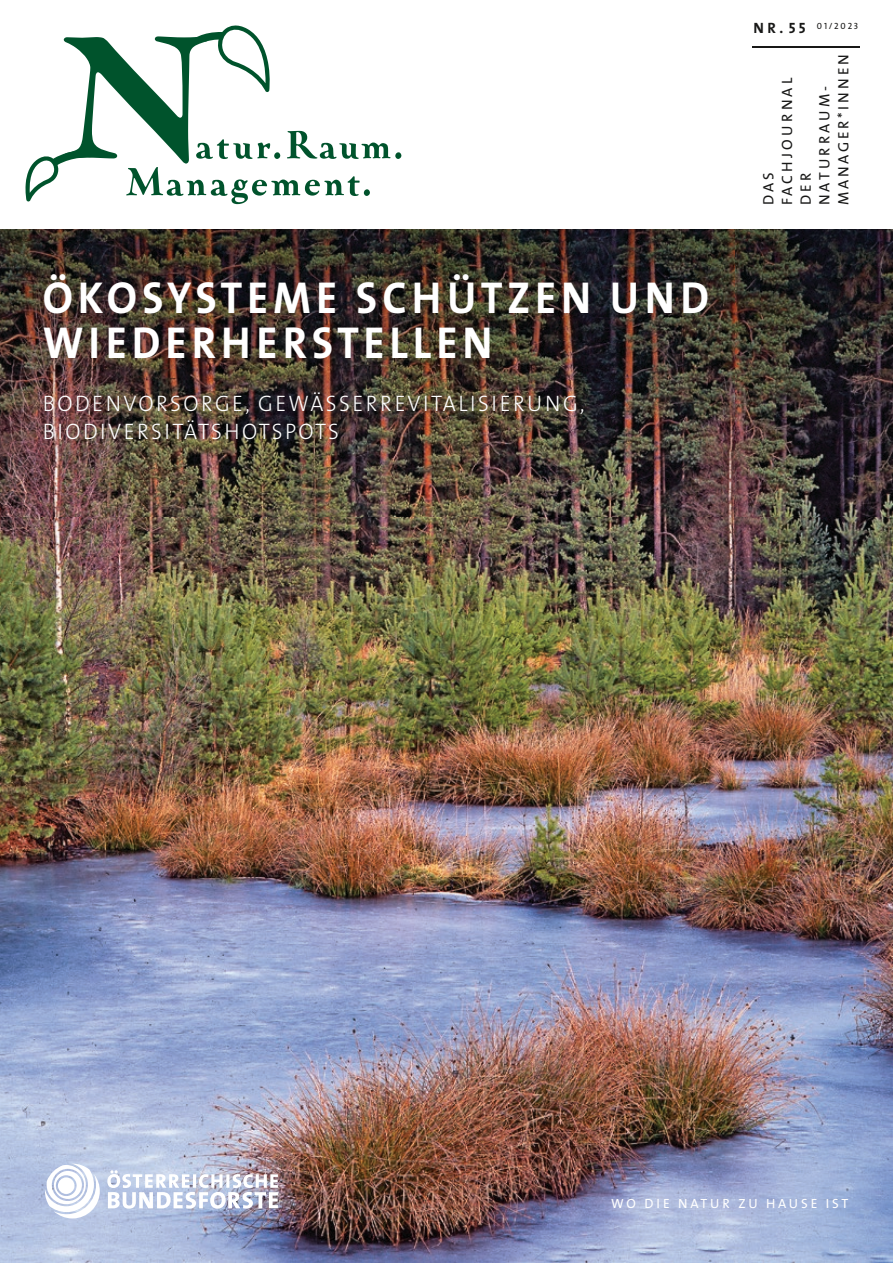
<style>
.page{position:relative;width:893px;height:1263px;background:#fff}
.page>*{position:absolute;margin:0;border:0;box-sizing:border-box;transform-origin:0 0}
.t1{font:45px/45px "The Sans CV Bold";letter-spacing:.115em;color:#fff;scale:.96 1}
.t2{font:22.5px/28.2px "The Sans CV Light";letter-spacing:.115em;color:#fff;scale:.96 1}
.t3{font:15px/18.8px "The Sans CV";letter-spacing:.205em;color:#181817}
.t4{font:13.35px "The Sans CV";letter-spacing:.215em;color:#fff}
.t5{font:9px "The Sans CV Caps";letter-spacing:.2em;color:#181817}
.s1{font-family:"The Sans CV Bold Caps";font-size:15px}
</style>
<div class="page">
<img style="left:0;top:231px;width:893px;height:1032px">
<img style="left:0;top:230px;width:893px;height:1px">
<svg style="left:25px;top:25px;width:376px;height:179px"></svg>
<hr style="left:752px;top:47px;width:108px;height:1px;background:#181817">
<svg style="left:107px;top:1170px;width:171px;height:38px"></svg>
<svg style="left:45px;top:1163px;width:55px;height:55px"></svg>
<p class="t5" style="left:753px;top:19px;width:107px"><span class="s1">NR. 55</span> 01/2023</p>
<h1 class="t1" style="left:43px;top:274px;width:696px">ÖKOSYSTEME SCHÜTZEN UND<br>WIEDERHERSTELLEN</h1>
<p class="t2" style="left:43px;top:388px;width:566px">BODENVORSORGE, GEWÄSSERREVITALISIERUNG,<br>BIODIVERSITÄTSHOTSPOTS</p>
<p class="t3" style="left:758px;top:205px;width:152px;rotate:-90deg">DAS<br>FACHJOURNAL<br>DER<br>NATURRAUM-<br>MANAGER*INNEN</p>
<p class="t4" style="left:611px;top:1193px;width:238px">WO DIE NATUR ZU HAUSE IST</p>
</div>
